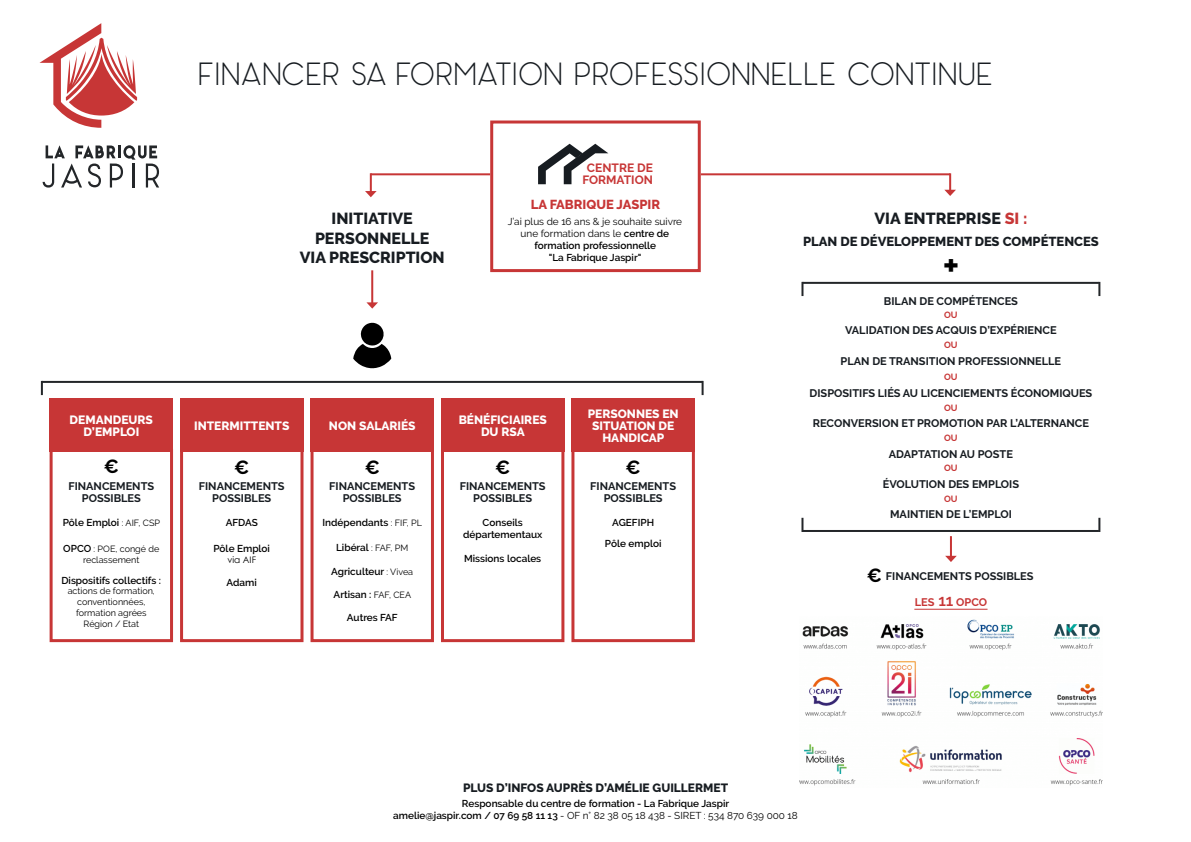
<style>
.page{position:relative;width:1191px;height:842px;background:#fff}
.page>*{position:absolute;margin:0;border:0;box-sizing:border-box;transform-origin:0 0}
.t1{font:700 36px "Panama";color:#000}
.t2{font:300 32px "Panama";color:#171c21}
.t3{font:700 19px "Raleway";color:#000}
.t4{font:800 16px/19.2px "Raleway";color:#171c21;text-align:center}
.t5{font:800 13px "Raleway";color:#171c21}
.t6{font:800 13px "Raleway";color:#c73636}
.t7{font:800 12px/12px "Raleway";color:#fff;text-align:center}
.t8{font:800 12px "Raleway";color:#171c21}
.t9{font:700 12px "Raleway";color:#c73636}
.t10{font:700 11px/12px "Raleway";color:#171c21;text-align:center}
.t11{font:700 11px "Raleway";color:#c73636}
.t12{font:600 10px "Raleway";color:#000}
.t13{font:10px/12px "Raleway";color:#000;text-align:center}
.t14{font:9px/10.8px "Raleway";color:#000;text-align:center}
.t15{font:700 9px "Raleway";color:#c73636}
.t16{font:9px "Century Gothic";color:#000}
.s1{font-weight:600}
.s2{color:#c73636}
.s3{font-weight:400;font-size:9px}
.s4{font-weight:600;font-size:10px}
.s5{font-weight:600;font-size:16px}
</style>
<div class="page">
<svg style="left:39px;top:23px;width:98px;height:105px"></svg>
<svg style="left:43px;top:145px;width:116px;height:43px"></svg>
<svg style="left:353px;top:323px;width:38px;height:45px"></svg>
<div style="left:50px;top:398px;width:123px;height:54px;background:#c73636"></div>
<div style="left:50px;top:449px;width:123px;height:193px;border:3px solid #c73636"></div>
<div style="left:180px;top:398px;width:123px;height:54px;background:#c73636"></div>
<div style="left:180px;top:449px;width:123px;height:193px;border:3px solid #c73636"></div>
<div style="left:310px;top:398px;width:124px;height:54px;background:#c73636"></div>
<div style="left:310px;top:449px;width:124px;height:193px;border:3px solid #c73636"></div>
<div style="left:441px;top:398px;width:123px;height:54px;background:#c73636"></div>
<div style="left:441px;top:449px;width:123px;height:193px;border:3px solid #c73636"></div>
<div style="left:571px;top:398px;width:124px;height:54px;background:#c73636"></div>
<div style="left:571px;top:449px;width:124px;height:193px;border:3px solid #c73636"></div>
<svg style="left:801px;top:282px;width:2px;height:14px"></svg>
<hr style="left:802px;top:282px;width:296px;height:2px;background:#232629">
<svg style="left:1098px;top:282px;width:2px;height:14px"></svg>
<svg style="left:801px;top:518px;width:2px;height:14px"></svg>
<hr style="left:802px;top:530px;width:296px;height:2px;background:#232629">
<svg style="left:1098px;top:518px;width:2px;height:14px"></svg>
<svg style="left:41px;top:381px;width:2px;height:14px"></svg>
<hr style="left:42px;top:381px;width:660px;height:2px;background:#232629">
<svg style="left:701px;top:381px;width:2px;height:14px"></svg>
<div style="left:490px;top:120px;width:211px;height:152px;border:3px solid #c73636"></div>
<svg style="left:538px;top:144px;width:70px;height:40px"></svg>
<img style="left:799px;top:619px;width:303px;height:167px">
<hr style="left:950px;top:536px;width:2px;height:22px;background:#c73636">
<svg style="left:945px;top:556px;width:11px;height:6px"></svg>
<hr style="left:914px;top:609px;width:73px;height:1px;background:#c73636">
<hr style="left:371px;top:270px;width:2px;height:34px;background:#c73636">
<svg style="left:366px;top:302px;width:12px;height:7px"></svg>
<hr style="left:370px;top:173px;width:2px;height:20px;background:#c73636">
<svg style="left:365px;top:191px;width:12px;height:6px"></svg>
<hr style="left:370px;top:173px;width:120px;height:2px;background:#c73636">
<svg style="left:944px;top:173px;width:12px;height:23px"></svg>
<hr style="left:701px;top:173px;width:249px;height:2px;background:#c73636">
<p class="t2" style="left:198px;top:55px;width:797px">FINANCER SA FORMATION PROFESSIONNELLE CONTINUE</p>
<p class="t9" style="left:587px;top:161px;width:67px">CENTRE DE</p>
<p class="t9" style="left:582px;top:173px;width:72px">FORMATION</p>
<p class="t6" style="left:531px;top:197px;width:131px">LA FABRIQUE JASPIR</p>
<p class="t4" style="left:315px;top:209px;width:116px">INITIATIVE<br>PERSONNELLE</p>
<p class="t4" style="left:300px;top:248px;width:146px">VIA PRESCRIPTION</p>
<p class="t13" style="left:508px;top:216px;width:176px">J’ai plus de 16 ans &amp; je souhaite suivre une formation dans le <span class="s1">centre de formation professionnelle</span></p>
<p class="t12" style="left:549px;top:252px;width:94px">"La Fabrique Jaspir"</p>
<p class="t4" style="left:874px;top:208px;width:154px">VIA ENTREPRISE <span class="s2">SI :</span></p>
<p class="t5" style="left:803px;top:234px;width:297px">PLAN DE DÉVELOPPEMENT DES COMPÉTENCES</p>
<p class="t1" style="left:943px;top:243px;width:17px">+</p>
<p class="t10" style="left:884px;top:295px;width:135px">BILAN DE COMPÉTENCES</p>
<p class="t15" style="left:944px;top:309px;width:15px">OU</p>
<p class="t15" style="left:944px;top:340px;width:15px">OU</p>
<p class="t15" style="left:944px;top:372px;width:15px">OU</p>
<p class="t10" style="left:845px;top:324px;width:213px">VALIDATION DES ACQUIS D’EXPÉRIENCE</p>
<p class="t10" style="left:840px;top:355px;width:222px">PLAN DE TRANSITION PROFESSIONNELLE</p>
<p class="t10" style="left:809px;top:387px;width:284px">DISPOSITIFS LIÉS AU LICENCIEMENTS ÉCONOMIQUES</p>
<p class="t7" style="left:70px;top:414px;width:85px">DEMANDEURS</p>
<p class="t7" style="left:83px;top:426px;width:57px">D’EMPLOI</p>
<p class="t7" style="left:194px;top:420px;width:97px">INTERMITTENTS</p>
<p class="t7" style="left:329px;top:420px;width:88px">NON SALARIÉS</p>
<p class="t3" style="left:104px;top:456px;width:17px">€</p>
<p class="t3" style="left:234px;top:456px;width:17px">€</p>
<p class="t3" style="left:365px;top:456px;width:17px">€</p>
<p class="t10" style="left:68px;top:480px;width:87px">FINANCEMENTS<br>POSSIBLES</p>
<p class="t10" style="left:199px;top:480px;width:87px">FINANCEMENTS<br>POSSIBLES</p>
<p class="t10" style="left:329px;top:480px;width:87px">FINANCEMENTS<br>POSSIBLES</p>
<p class="t7" style="left:459px;top:414px;width:90px">BÉNÉFICIAIRES</p>
<p class="t7" style="left:481px;top:426px;width:45px">DU RSA</p>
<p class="t3" style="left:495px;top:456px;width:17px">€</p>
<p class="t10" style="left:460px;top:480px;width:87px">FINANCEMENTS<br>POSSIBLES</p>
<p class="t7" style="left:587px;top:408px;width:92px">PERSONNES EN<br>SITUATION DE<br>HANDICAP</p>
<p class="t10" style="left:590px;top:480px;width:87px">FINANCEMENTS<br>POSSIBLES</p>
<p class="t3" style="left:625px;top:456px;width:17px">€</p>
<p class="t12" style="left:63px;top:517px;width:99px">Pôle Emploi <span class="s3">: AIF, CSP</span></p>
<p class="t14" style="left:63px;top:544px;width:97px"><span class="s4">OPCO</span> : POE, congé de reclassement</p>
<p class="t12" style="left:61px;top:574px;width:101px">Dispositifs collectifs :</p>
<p class="t14" style="left:68px;top:586px;width:89px">actions de formation, conventionnées, formation agrées</p>
<p class="t14" style="left:84px;top:618px;width:57px">Région / Etat</p>
<p class="t12" style="left:226px;top:517px;width:34px">AFDAS</p>
<p class="t12" style="left:213px;top:542px;width:58px">Pôle Emploi</p>
<p class="t16" style="left:227px;top:553px;width:30px">via AIF</p>
<p class="t12" style="left:227px;top:577px;width:32px">Adami</p>
<p class="t12" style="left:322px;top:517px;width:101px">Indépendants <span class="s3">: FIF, PL</span></p>
<p class="t12" style="left:336px;top:542px;width:74px">Libéral <span class="s3">: FAF, PM</span></p>
<p class="t12" style="left:331px;top:565px;width:83px">Agriculteur <span class="s3">: Vivea</span></p>
<p class="t12" style="left:334px;top:589px;width:79px">Artisan : <span class="s3">FAF, CEA</span></p>
<p class="t12" style="left:347px;top:612px;width:52px">Autres FAF</p>
<p class="t12" style="left:482px;top:517px;width:42px">Conseils</p>
<p class="t12" style="left:463px;top:529px;width:81px">départementaux</p>
<p class="t12" style="left:464px;top:553px;width:79px">Missions locales</p>
<p class="t12" style="left:612px;top:517px;width:43px">AGEFIPH</p>
<p class="t12" style="left:605px;top:538px;width:58px">Pôle emploi</p>
<p class="t15" style="left:944px;top:402px;width:15px">OU</p>
<p class="t10" style="left:889px;top:448px;width:126px">ADAPTATION AU POSTE</p>
<p class="t10" style="left:813px;top:417px;width:278px">RECONVERSION ET PROMOTION PAR L’ALTERNANCE</p>
<p class="t15" style="left:944px;top:433px;width:15px">OU</p>
<p class="t10" style="left:882px;top:478px;width:138px">ÉVOLUTION DES EMPLOIS</p>
<p class="t15" style="left:944px;top:463px;width:15px">OU</p>
<p class="t10" style="left:890px;top:508px;width:123px">MAINTIEN DE L’EMPLOI</p>
<p class="t15" style="left:944px;top:493px;width:15px">OU</p>
<p class="t3" style="left:866px;top:565px;width:17px">€</p>
<p class="t10" style="left:886px;top:571px;width:149px">FINANCEMENTS POSSIBLES</p>
<p class="t11" style="left:914px;top:595px;width:74px">LES <span class="s5">11</span> OPCO</p>
<p class="t8" style="left:463px;top:781px;width:266px">PLUS D’INFOS AUPRÈS D’AMÉLIE GUILLERMET</p>
<p class="t12" style="left:462px;top:798px;width:269px">Responsable du centre de formation - La Fabrique Jaspir</p>
<p class="t13" style="left:393px;top:810px;width:406px"><span class="s1">amelie@jaspir.com / 07 69 58 11 13</span> - OF n° 82 38 05 18 438 - SIRET : 534 870 639 000 18</p>
</div>
